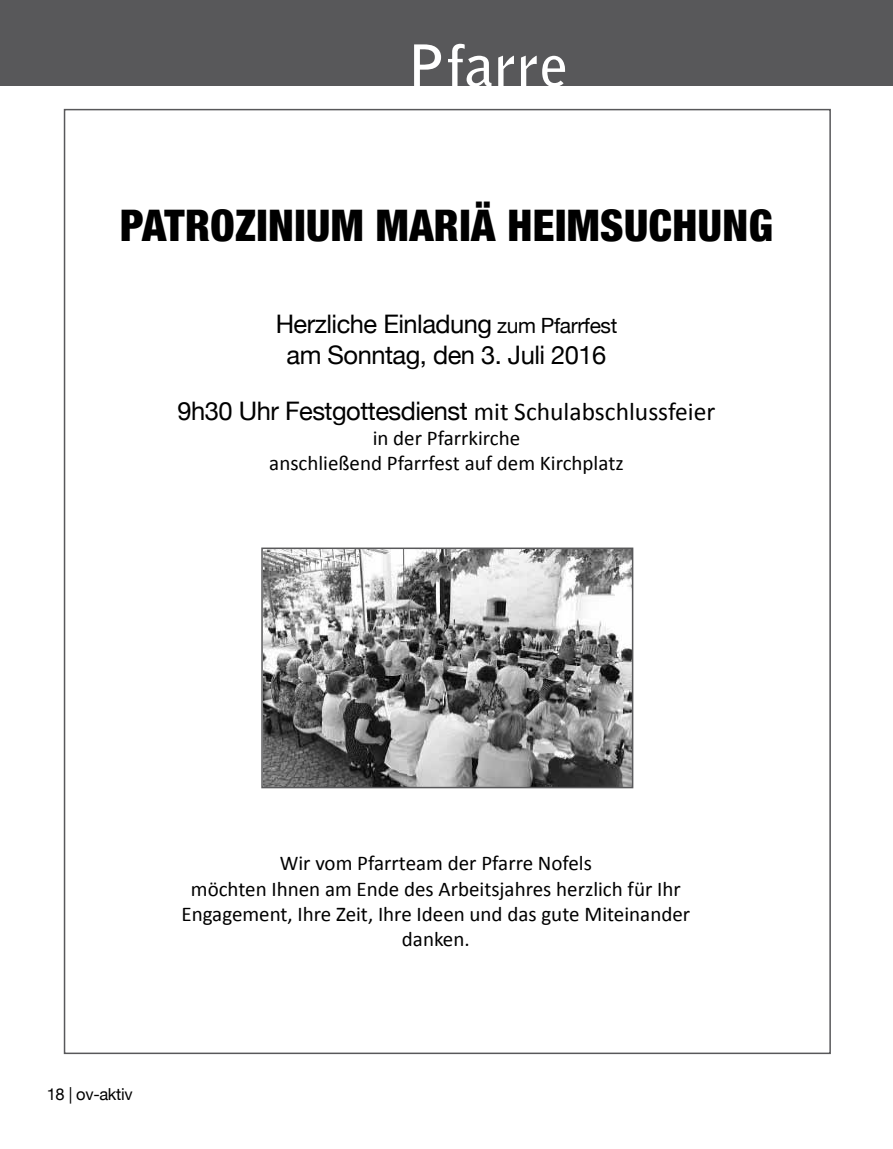
<style>
.page{position:relative;width:893px;height:1149px;background:#fff}
.page>*{position:absolute;margin:0;border:0;box-sizing:border-box;transform-origin:0 0}
.t1{font:700 57px "Bell Gothic Std";letter-spacing:.01em;color:#fff}
.t2{font:900 condensed 43.5px "Helvetica Neue";letter-spacing:.01em;color:#000}
.t3{font:25.5px/30.6px "Helvetica Neue";letter-spacing:-.02em;color:#000;text-align:center}
.t4{font:21px/25.2px "Calibri";color:#000;text-align:center}
.t5{font:16.5px "Helvetica Neue";letter-spacing:-.02em;color:#000}
.s1{font-size:21px}
.s2{font-family:"Calibri"}
</style>
<div class="page">
<div style="left:0;top:0;width:893px;height:85px;background:#58585a"></div>
<img style="left:264px;top:550px;width:366px;height:235px">
<div style="left:261px;top:547px;width:372px;height:241px;border:2px solid #58585a"></div>
<h1 class="t1" style="left:407px;top:31px;width:163px">Pfarre</h1>
<h2 class="t2" style="left:120px;top:199px;width:654px">PATROZINIUM MARIÄ HEIMSUCHUNG</h2>
<p class="t3" style="left:276px;top:308px;width:343px">Herzliche Einladung <span class="s1">zum Pfarrfest </span>am Sonntag, den 3. Juli 2016</p>
<p class="t3" style="left:178px;top:395px;width:539px">9h30 Uhr Festgottesdienst <span class="s2">mit Schulabschlussfeier</span></p>
<p class="t4" style="left:269px;top:424px;width:356px">in der Pfarrkirche<br>anschließend Pfarrfest auf dem Kirchplatz</p>
<p class="t4" style="left:182px;top:849px;width:510px">Wir vom Pfarrteam der Pfarre Nofels<br>möchten Ihnen am Ende des Arbeitsjahres herzlich für Ihr Engagement, Ihre Zeit, Ihre Ideen und das gute Miteinander danken.</p>
<p class="t5" style="left:47px;top:1083px;width:87px">18 | ov-aktiv</p>
</div>
